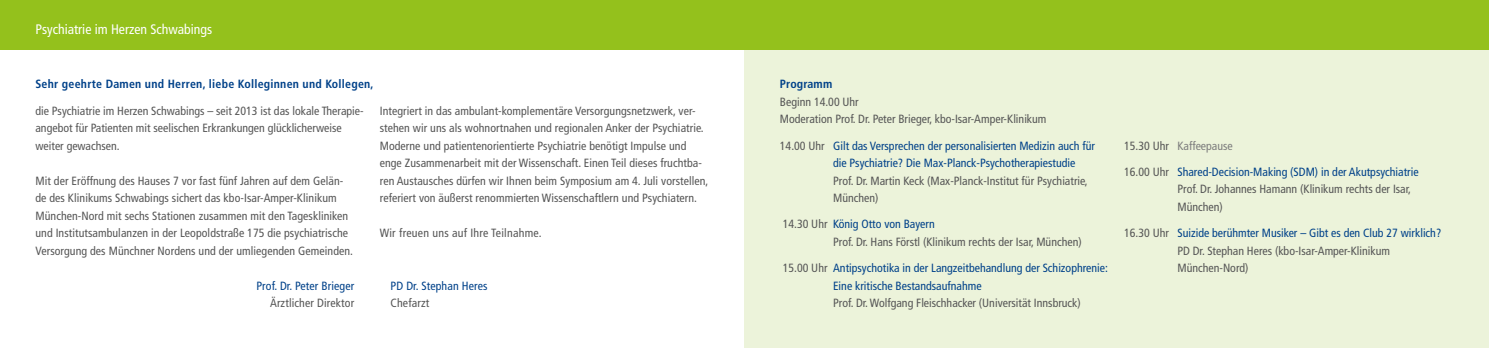
<style>
.page{position:relative;width:1489px;height:348px;background:#fff}
.page>*{position:absolute;margin:0;border:0;box-sizing:border-box;transform-origin:0 0}
.t1{font:condensed 13.75px "Frutiger LT Com";color:#fff}
.t2{font:condensed 11.88px/17.5px "Frutiger LT Com";letter-spacing:.005em;color:#565656}
.t3{font:condensed 11.88px/17.5px "Frutiger LT Com";color:#004189}
.t4{font:700 condensed 11.88px "Frutiger LT Com";letter-spacing:.02em;color:#004189}
.t5{font:condensed 11.88px "Frutiger LT Com";color:#7d7d7d}
.s1{color:#565656}
.s2{color:#004189}
</style>
<div class="page">
<div style="left:744px;top:12px;width:744px;height:335px;background:#ecf3da"></div>
<div style="left:0;top:0;width:1488px;height:50px;background:#94c11c"></div>
<p class="t1" style="left:35px;top:21px;width:178px">Psychiatrie im Herzen Schwabings</p>
<p class="t4" style="left:35px;top:77px;width:340px">Sehr geehrte Damen und Herren, liebe Kolleginnen und Kollegen,</p>
<p class="t2" style="left:35px;top:101px;width:329px">die Psychiatrie im Herzen Schwabings – seit 2013 ist das lokale Therapie&shy;angebot für Patienten mit seelischen Erkrankungen glücklicherweise weiter gewachsen.</p>
<p class="t2" style="left:35px;top:171px;width:319px">Mit der Eröffnung des Hauses 7 vor fast fünf Jahren auf dem Gelän&shy;de des Klinikums Schwabings sichert das kbo-Isar-Amper-Klinikum München-Nord mit sechs Stationen zusammen mit den Tageskliniken und Institutsambulanzen in der Leopoldstraße 175 die psychiatrische Versorgung des Münchner Nordens und der umliegenden Gemeinden.</p>
<p class="t2" style="left:380px;top:102px;width:330px">Integriert in das ambulant-komplementäre Versorgungsnetzwerk, ver&shy;stehen wir uns als wohnortnahen und regionalen Anker der Psychiatrie.<br>Moderne und patientenorientierte Psychiatrie benötigt Impulse und enge Zusammenarbeit mit der Wissenschaft. Einen Teil dieses fruchtba&shy;ren Austausches dürfen wir Ihnen beim Symposium am 4. Juli vorstellen, referiert von äußerst renommierten Wissenschaftlern und Psychiatern.</p>
<p class="t2" style="left:380px;top:224px;width:163px">Wir freuen uns auf Ihre Teilnahme.</p>
<p class="t3" style="left:256px;top:277px;width:99px">Prof. Dr. Peter Brieger</p>
<p class="t3" style="left:390px;top:277px;width:98px">PD Dr. Stephan Heres</p>
<p class="t2" style="left:270px;top:294px;width:86px">Ärztlicher Direktor</p>
<p class="t2" style="left:390px;top:294px;width:40px">Chefarzt</p>
<p class="t4" style="left:780px;top:77px;width:54px">Programm</p>
<p class="t2" style="left:780px;top:93px;width:268px">Beginn 14.00 Uhr<br>Moderation Prof. Dr. Peter Brieger, kbo-Isar-Amper-Klinikum</p>
<p class="t3" style="left:833px;top:136px;width:263px;text-indent:-53px"><span class="s1">14.00 Uhr</span> Gilt das Versprechen der personalisierten Medizin auch für die Psychiatrie? Die Max-Planck-Psychotherapiestudie</p>
<p class="t2" style="left:833px;top:171px;width:256px">Prof. Dr. Martin Keck (Max-Planck-Institut für Psychiatrie,<br>München)</p>
<p class="t2" style="left:833px;top:215px;width:250px;text-indent:-50px">14.30 Uhr <span class="s2">König Otto von Bayern<br></span>Prof. Dr. Hans Förstl (Klinikum rechts der Isar, München)</p>
<p class="t3" style="left:833px;top:259px;width:276px;text-indent:-50px"><span class="s1">15.00 Uhr</span> Antipsychotika in der Langzeitbehandlung der Schizophrenie:<br>Eine kritische Bestandsaufnahme</p>
<p class="t2" style="left:833px;top:294px;width:249px">Prof. Dr. Wolfgang Fleischhacker (Universität Innsbruck)</p>
<p class="t5" style="left:1124px;top:138px;width:110px"><span class="s1">15.30 Uhr</span> Kaffeepause</p>
<p class="t2" style="left:1177px;top:163px;width:243px;text-indent:-53px">16.00 Uhr <span class="s2">Shared-Decision-Making (SDM) in der Akutpsychiatrie<br></span>Prof. Dr. Johannes Hamann (Klinikum rechts der Isar,<br>München)</p>
<p class="t2" style="left:1177px;top:224px;width:265px;text-indent:-53px">16.30 Uhr <span class="s2">Suizide berühmter Musiker – Gibt es den Club 27 wirklich?<br></span>PD Dr. Stephan Heres (kbo-Isar-Amper-Klinikum<br>München-Nord)</p>
</div>
